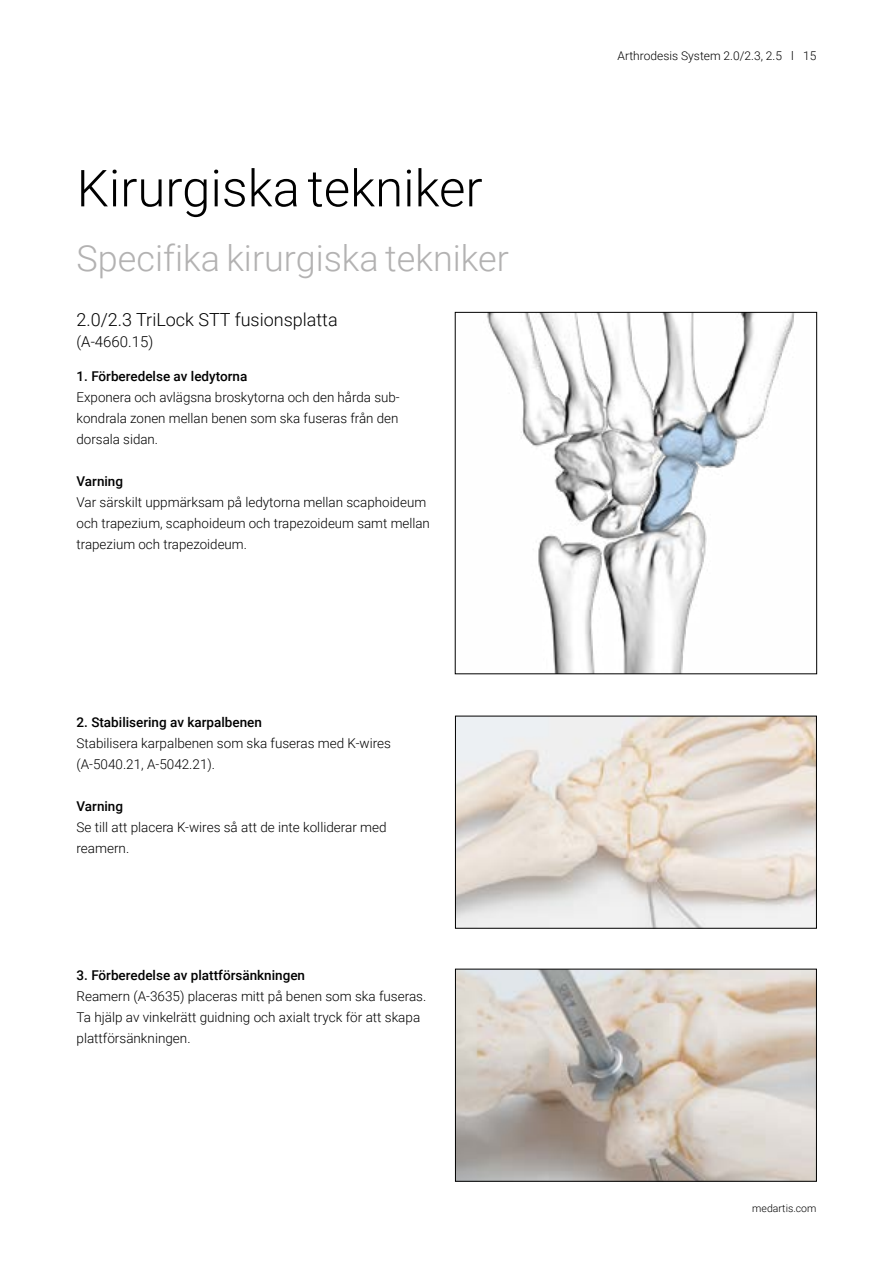
<style>
.page{position:relative;width:893px;height:1263px;background:#fff}
.page>*{position:absolute;margin:0;border:0;box-sizing:border-box;transform-origin:0 0}
.t1{font:300 51px "Roboto";color:#000}
.t2{font:300 36px "Roboto";color:#b3b2b2}
.t3{font:300 18px "Roboto";color:#000}
.t4{font:300 15px "Roboto";color:#000}
.t5{font:300 13.5px/21px "Roboto";color:#000}
.t6{font:500 13.5px "Roboto";color:#000}
.t7{font:300 12px "Roboto";color:#000}
.t8{font:300 10.5px "Roboto";color:#000}
</style>
<div class="page">
<img style="left:486px;top:314px;width:308px;height:358px">
<div style="left:455px;top:312px;width:362px;height:362px;border:1px solid #000"></div>
<img style="left:457px;top:718px;width:358px;height:208px">
<div style="left:455px;top:716px;width:362px;height:212px;border:1px solid #000"></div>
<img style="left:457px;top:971px;width:358px;height:208px">
<div style="left:455px;top:969px;width:362px;height:212px;border:1px solid #000"></div>
<h1 class="t1" style="left:77px;top:152px;width:407px">Kirurgiska tekniker</h1>
<h2 class="t2" style="left:77px;top:233px;width:434px">Specifika kirurgiska tekniker</h2>
<h3 class="t3" style="left:77px;top:307px;width:263px">2.0/2.3 TriLock STT fusionsplatta</h3>
<p class="t4" style="left:77px;top:331px;width:78px">(A-4660.15)</p>
<p class="t6" style="left:77px;top:367px;width:172px">1. Förberedelse av ledytorna</p>
<p class="t5" style="left:77px;top:386px;width:325px;text-align:justify">Exponera och avlägsna broskytorna och den hårda sub&shy;kondrala zonen mellan benen som ska fuseras från den dorsala sidan.</p>
<p class="t6" style="left:77px;top:472px;width:48px">Varning</p>
<p class="t5" style="left:77px;top:491px;width:355px">Var särskilt uppmärksam på ledytorna mellan scaphoideum och trapezium, scaphoideum och trapezoideum samt mellan trapezium och trapezoideum.</p>
<p class="t6" style="left:77px;top:712px;width:187px">2. Stabilisering av karpalbenen</p>
<p class="t5" style="left:77px;top:732px;width:316px">Stabilisera karpalbenen som ska fuseras med K-wires (A-5040.21, A-5042.21).</p>
<p class="t6" style="left:77px;top:796px;width:48px">Varning</p>
<p class="t5" style="left:77px;top:816px;width:312px">Se till att placera K-wires så att de inte kolliderar med reamern.</p>
<p class="t6" style="left:77px;top:965px;width:230px">3. Förberedelse av plattförsänkningen</p>
<p class="t5" style="left:77px;top:985px;width:351px">Reamern (A-3635) placeras mitt på benen som ska fuseras.<br>Ta hjälp av vinkelrätt guidning och axialt tryck för att skapa plattförsänkningen.</p>
<p class="t7" style="left:618px;top:47px;width:200px">Arthrodesis System 2.0/2.3, 2.5 l 15</p>
<p class="t8" style="left:752px;top:1201px;width:66px">medartis.com</p>
</div>
